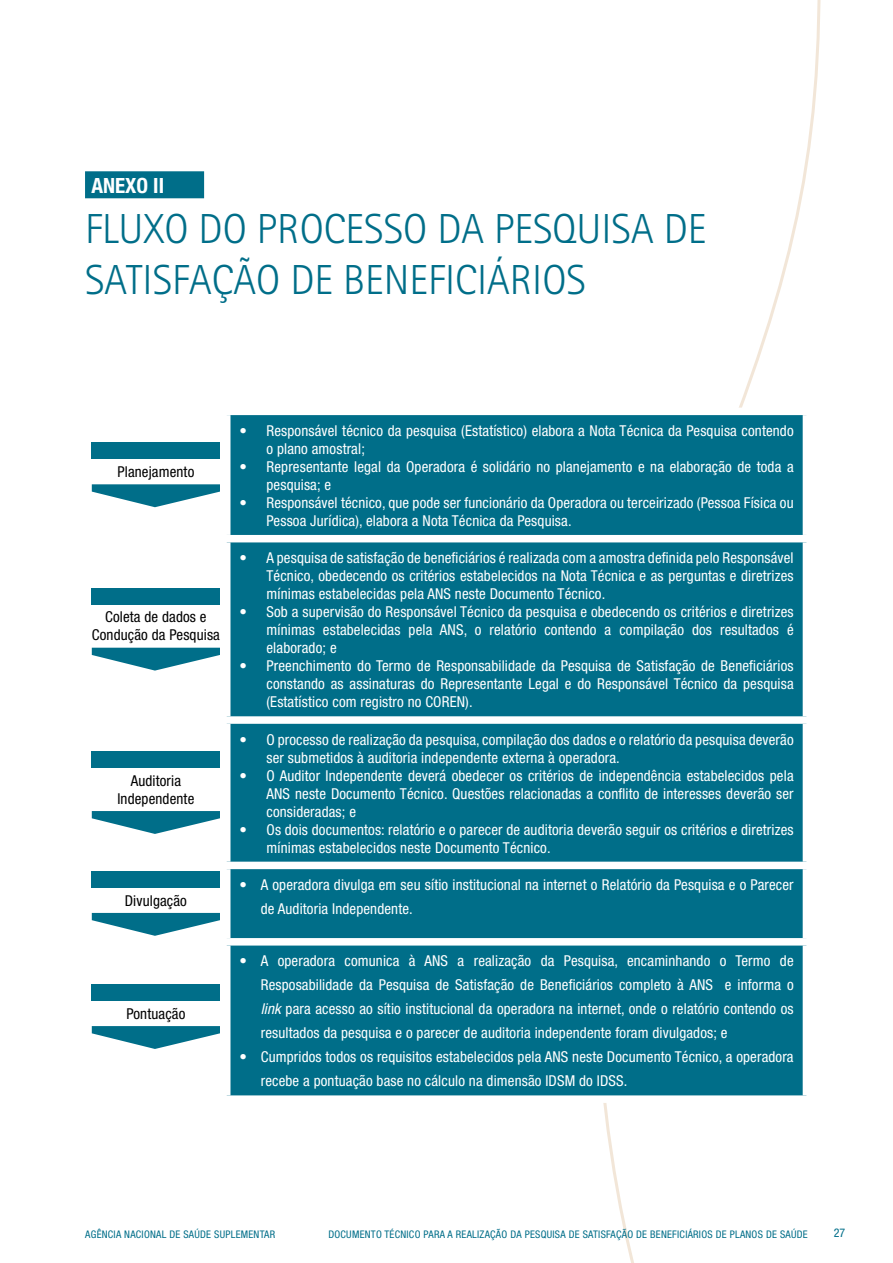
<style>
.page{position:relative;width:893px;height:1263px;background:#fff}
.page>*{position:absolute;margin:0;border:0;box-sizing:border-box;transform-origin:0 0}
.t1{font:42px/50.4px "Rotis Sans Serif 45 Light";color:#006e89}
.t2{font:700 condensed 21px "Helvetica Neue";color:#fff}
.t3{font:condensed 15px/18px "Helvetica Neue";letter-spacing:.01em;color:#fff}
.t4{font:condensed 15px/18px "Helvetica Neue";letter-spacing:.01em;color:#000;text-align:center}
.t5{font:condensed 12px "Helvetica Neue";color:#006e89}
.t6{font:condensed 10.5px "Helvetica Neue";letter-spacing:.025em;color:#006e89}
.s1{font-style:italic}
</style>
<div class="page">
<svg style="left:603px;top:0;width:218px;height:1263px"></svg>
<div style="left:85px;top:171px;width:119px;height:27px;background:#006e89"></div>
<div style="left:230px;top:415px;width:573px;height:680px;background:#006e89"></div>
<div style="left:223px;top:408px;width:587px;height:7px;background:#fff"></div>
<div style="left:803px;top:415px;width:7px;height:120px;background:#fff"></div>
<div style="left:223px;top:535px;width:587px;height:7px;background:#fff"></div>
<div style="left:803px;top:542px;width:7px;height:174px;background:#fff"></div>
<div style="left:223px;top:716px;width:587px;height:8px;background:#fff"></div>
<div style="left:803px;top:724px;width:7px;height:138px;background:#fff"></div>
<div style="left:223px;top:862px;width:587px;height:7px;background:#fff"></div>
<div style="left:803px;top:869px;width:7px;height:69px;background:#fff"></div>
<div style="left:223px;top:938px;width:587px;height:7px;background:#fff"></div>
<div style="left:803px;top:945px;width:7px;height:150px;background:#fff"></div>
<div style="left:223px;top:1095px;width:587px;height:8px;background:#fff"></div>
<div style="left:92px;top:443px;width:128px;height:16px;background:#006e89"></div>
<svg style="left:92px;top:484px;width:128px;height:23px"></svg>
<div style="left:92px;top:588px;width:128px;height:16px;background:#006e89"></div>
<svg style="left:92px;top:648px;width:128px;height:23px"></svg>
<div style="left:92px;top:751px;width:128px;height:17px;background:#006e89"></div>
<svg style="left:92px;top:811px;width:128px;height:23px"></svg>
<div style="left:92px;top:871px;width:128px;height:17px;background:#006e89"></div>
<svg style="left:92px;top:913px;width:128px;height:23px"></svg>
<div style="left:92px;top:984px;width:128px;height:17px;background:#006e89"></div>
<svg style="left:92px;top:1026px;width:128px;height:23px"></svg>
<h2 class="t2" style="left:91px;top:173px;width:74px">ANEXO II</h2>
<h1 class="t1" style="left:85px;top:204px;width:623px">FLUXO DO PROCESSO DA PESQUISA DE<br>SATISFAÇÃO DE BENEFICIÁRIOS</h1>
<p class="t4" style="left:117px;top:463px;width:78px">Planejamento</p>
<p class="t4" style="left:92px;top:608px;width:130px">Coleta de dados e<br>Condução da Pesquisa</p>
<p class="t4" style="left:117px;top:771px;width:78px">Auditoria<br>Independente</p>
<p class="t4" style="left:125px;top:891px;width:64px">Divulgação</p>
<p class="t4" style="left:126px;top:1004px;width:60px">Pontuação</p>
<p class="t3" style="left:266px;top:421px;width:529px;text-indent:-27px">• Responsável técnico da pesquisa (Estatístico) elabora a Nota Técnica da Pesquisa contendo o plano amostral;</p>
<p class="t3" style="left:266px;top:457px;width:529px;text-indent:-27px">• Representante legal da Operadora é solidário no planejamento e na elaboração de toda a pesquisa; e</p>
<p class="t3" style="left:266px;top:493px;width:529px;text-indent:-27px">• Responsável técnico, que pode ser funcionário da Operadora ou terceirizado (Pessoa Física ou<br>Pessoa Jurídica), elabora a Nota Técnica da Pesquisa.</p>
<p class="t3" style="left:266px;top:549px;width:529px;text-align:justify;text-indent:-27px">• A pesquisa de satisfação de beneficiários é realizada com a amostra definida pelo Responsável Técnico, obedecendo os critérios estabelecidos na Nota Técnica e as perguntas e diretrizes mínimas estabelecidas pela ANS neste Documento Técnico.</p>
<p class="t3" style="left:266px;top:603px;width:529px;text-align:justify;text-indent:-27px">• Sob a supervisão do Responsável Técnico da pesquisa e obedecendo os critérios e diretrizes mínimas estabelecidas pela ANS, o relatório contendo a compilação dos resultados é elaborado; e</p>
<p class="t3" style="left:266px;top:657px;width:529px;text-align:justify;text-indent:-27px">• Preenchimento do Termo de Responsabilidade da Pesquisa de Satisfação de Beneficiários constando as assinaturas do Representante Legal e do Responsável Técnico da pesquisa (Estatístico com registro no COREN).</p>
<p class="t3" style="left:266px;top:730px;width:529px;text-indent:-27px">• O processo de realização da pesquisa, compilação dos dados e o relatório da pesquisa deverão ser submetidos à auditoria independente externa à operadora.</p>
<p class="t3" style="left:266px;top:766px;width:529px;text-align:justify;text-indent:-27px">• O Auditor Independente deverá obedecer os critérios de independência estabelecidos pela ANS neste Documento Técnico. Questões relacionadas a conflito de interesses deverão ser consideradas; e</p>
<p class="t3" style="left:266px;top:820px;width:529px;text-indent:-27px">• Os dois documentos: relatório e o parecer de auditoria deverão seguir os critérios e diretrizes mínimas estabelecidos neste Documento Técnico.</p>
<p class="t3" style="left:261px;top:872px;width:534px;line-height:24px;text-indent:-21px">• A operadora divulga em seu sítio institucional na internet o Relatório da Pesquisa e o Parecer de Auditoria Independente.</p>
<p class="t3" style="left:261px;top:949px;width:534px;line-height:24px;text-align:justify;text-indent:-21px">• A operadora comunica à ANS a realização da Pesquisa, encaminhando o Termo de Resposabilidade da Pesquisa de Satisfação de Beneficiários completo à ANS e informa o <span class="s1">link</span> para acesso ao sítio institucional da operadora na internet, onde o relatório contendo os resultados da pesquisa e o parecer de auditoria independente foram divulgados; e</p>
<p class="t3" style="left:261px;top:1045px;width:534px;line-height:24px;text-indent:-21px">• Cumpridos todos os requisitos estabelecidos pela ANS neste Documento Técnico, a operadora recebe a pontuação base no cálculo na dimensão IDSM do IDSS.</p>
<p class="t6" style="left:85px;top:1228px;width:191px">AGÊNCIA NACIONAL DE SAÚDE SUPLEMENTAR</p>
<p class="t6" style="left:328px;top:1228px;width:481px">DOCUMENTO TÉCNICO PARA A REALIZAÇÃO DA PESQUISA DE SATISFAÇÃO DE BENEFICIÁRIOS DE PLANOS DE SAÚDE</p>
<p class="t5" style="left:834px;top:1226px;width:13px">27</p>
</div>
